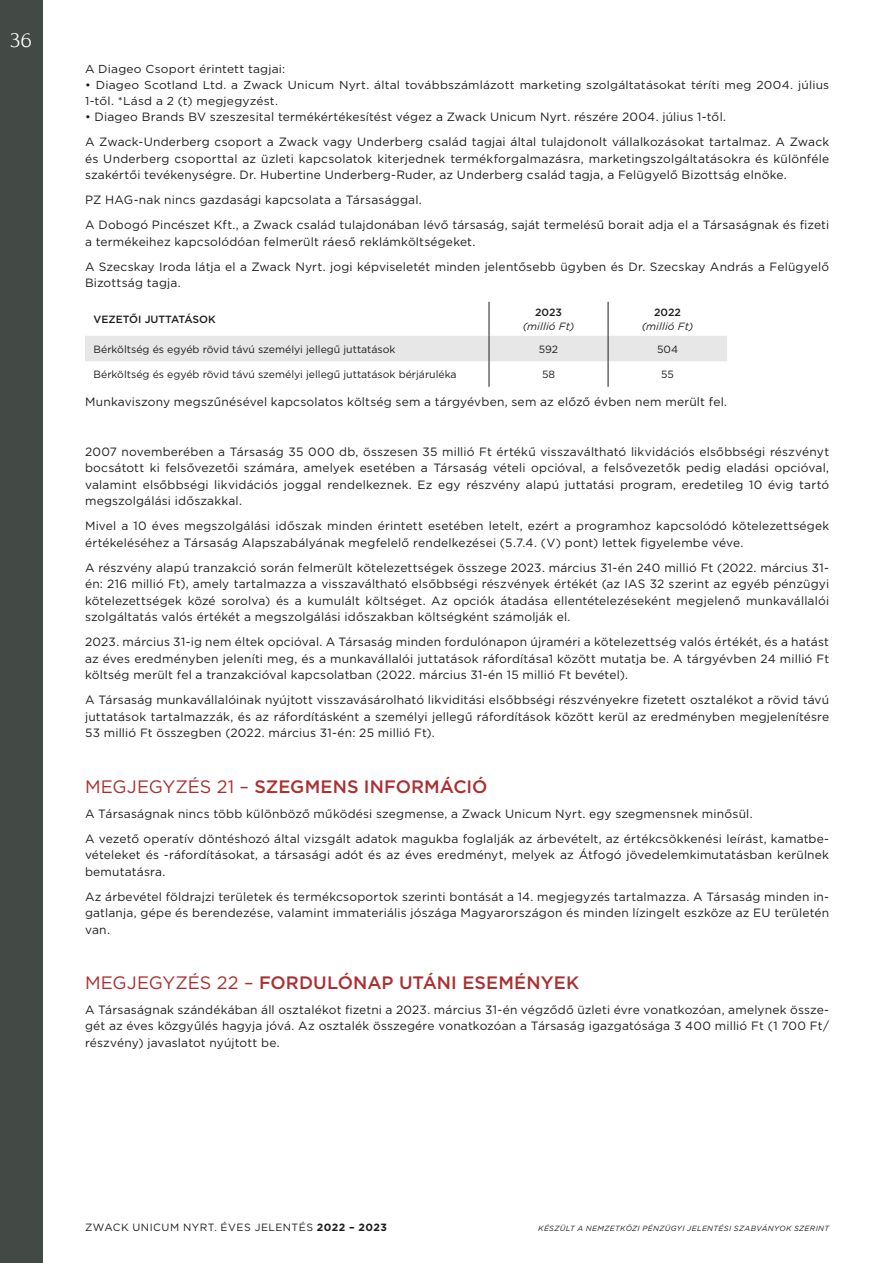
<style>
.page{position:relative;width:893px;height:1263px;background:#fff}
.page>*{position:absolute;margin:0;border:0;box-sizing:border-box;transform-origin:0 0}
.t1{font:22.5px "Forum";color:#fff}
.t2{font:500 18px "Gotham";letter-spacing:.005em;color:#ab2f31}
.t3{font:12px/16.5px "Gotham";letter-spacing:.015em;color:#1d1d1b}
.t4{font:11.55px/15.9px "Gotham";letter-spacing:.015em;color:#1d1d1b;scale:1.04 1}
.t5{font:10.5px "Gotham";color:#1d1d1b}
.t6{font:10.5px "Gotham";letter-spacing:.05em;color:#1d1d1b}
.t7{font:500 10.5px "Gotham";color:#1d1d1b}
.t8{font:italic 10.5px "Gotham";letter-spacing:.015em;color:#1d1d1b}
.t9{font:italic 7.5px "Gotham";letter-spacing:.05em;color:#1d1d1b}
.s1{font-weight:400}
.s2{font-weight:700}
</style>
<div class="page">
<div style="left:0;top:0;width:43px;height:1263px;background:#434945"></div>
<hr style="left:489px;top:302px;width:1px;height:34px;background:#1d1d1b">
<hr style="left:608px;top:302px;width:1px;height:34px;background:#1d1d1b">
<svg style="left:85px;top:336px;width:642px;height:51px"></svg>
<h1 class="t1" style="left:11px;top:28px;width:23px">36</h1>
<p class="t4" style="left:85px;top:61px;width:194px">A Diageo Csoport érintett tagjai:</p>
<p class="t4" style="left:85px;top:77px;width:717px">• Diageo Scotland Ltd. a Zwack Unicum Nyrt. által továbbszámlázott marketing szolgáltatásokat téríti meg 2004. július<br>1-től. *Lásd a 2 (t) megjegyzést.</p>
<p class="t3" style="left:85px;top:104px;width:746px;line-height:25px">• Diageo Brands BV szeszesital termékértékesítést végez a Zwack Unicum Nyrt. részére 2004. július 1-től.<br>A Zwack-Underberg csoport a Zwack vagy Underberg család tagjai által tulajdonolt vállalkozásokat tartalmaz. A Zwack</p>
<p class="t3" style="left:85px;top:150px;width:746px">és Underberg csoporttal az üzleti kapcsolatok kiterjednek termékforgalmazásra, marketingszolgáltatásokra és különféle szakértői tevékenységre. Dr. Hubertine Underberg-Ruder, az Underberg család tagja, a Felügyelő Bizottság elnöke.</p>
<p class="t3" style="left:85px;top:187px;width:746px;line-height:25px">PZ HAG-nak nincs gazdasági kapcsolata a Társasággal.<br>A Dobogó Pincészet Kft., a Zwack család tulajdonában lévő társaság, saját termelésű borait adja el a Társaságnak és fizeti</p>
<p class="t3" style="left:85px;top:229px;width:746px;line-height:25px">a termékeihez kapcsolódóan felmerült ráeső reklámköltségeket.<br>A Szecskay Iroda látja el a Zwack Nyrt. jogi képviseletét minden jelentősebb ügyben és Dr. Szecskay András a Felügyelő</p>
<p class="t3" style="left:85px;top:275px;width:97px">Bizottság tagja.</p>
<p class="t7" style="left:94px;top:312px;width:124px">VEZETŐI JUTTATÁSOK</p>
<p class="t7" style="left:535px;top:306px;width:28px">2023</p>
<p class="t8" style="left:523px;top:319px;width:53px">(millió Ft)</p>
<p class="t7" style="left:654px;top:306px;width:28px">2022</p>
<p class="t8" style="left:642px;top:319px;width:53px">(millió Ft)</p>
<p class="t5" style="left:94px;top:342px;width:304px">Bérköltség és egyéb rövid távú személyi jellegű juttatások</p>
<p class="t5" style="left:539px;top:342px;width:21px">592</p>
<p class="t5" style="left:657px;top:342px;width:22px">504</p>
<p class="t5" style="left:94px;top:368px;width:365px">Bérköltség és egyéb rövid távú személyi jellegű juttatások bérjáruléka</p>
<p class="t5" style="left:542px;top:368px;width:15px">58</p>
<p class="t5" style="left:661px;top:368px;width:14px">55</p>
<p class="t3" style="left:85px;top:393px;width:643px">Munkaviszony megszűnésével kapcsolatos költség sem a tárgyévben, sem az előző évben nem merült fel.</p>
<p class="t3" style="left:85px;top:443px;width:746px;text-align:justify">2007 novemberében a Társaság 35 000 db, összesen 35 millió Ft értékű visszaváltható likvidációs elsőbbségi részvényt bocsátott ki felsővezetői számára, amelyek esetében a Társaság vételi opcióval, a felsővezetők pedig eladási opcióval, valamint elsőbbségi likvidációs joggal rendelkeznek. Ez egy részvény alapú juttatási program, eredetileg 10 évig tartó megszolgálási időszakkal.</p>
<p class="t3" style="left:85px;top:518px;width:746px">Mivel a 10 éves megszolgálási időszak minden érintett esetében letelt, ezért a programhoz kapcsolódó kötelezettségek értékeléséhez a Társaság Alapszabályának megfelelő rendelkezései (5.7.4. (V) pont) lettek figyelembe véve.</p>
<p class="t3" style="left:85px;top:559px;width:746px;text-align:justify">A részvény alapú tranzakció során felmerült kötelezettségek összege 2023. március 31-én 240 millió Ft (2022. március 31- én: 216 millió Ft), amely tartalmazza a visszaváltható elsőbbségi részvények értékét (az IAS 32 szerint az egyéb pénzügyi kötelezettségek közé sorolva) és a kumulált költséget. Az opciók átadása ellentételezéseként megjelenő munkavállalói szolgáltatás valós értékét a megszolgálási időszakban költségként számolják el.</p>
<p class="t3" style="left:85px;top:634px;width:746px;text-align:justify">2023. március 31-ig nem éltek opcióval. A Társaság minden fordulónapon újraméri a kötelezettség valós értékét, és a hatást az éves eredményben jeleníti meg, és a munkavállalói juttatások ráfordítása1 között mutatja be. A tárgyévben 24 millió Ft költség merült fel a tranzakcióval kapcsolatban (2022. március 31-én 15 millió Ft bevétel).</p>
<p class="t3" style="left:85px;top:692px;width:746px;text-align:justify">A Társaság munkavállalóinak nyújtott visszavásárolható likviditási elsőbbségi részvényekre fizetett osztalékot a rövid távú juttatások tartalmazzák, és az ráfordításként a személyi jellegű ráfordítások között kerül az eredményben megjelenítésre 53 millió Ft összegben (2022. március 31-én: 25 millió Ft).</p>
<h2 class="t2" style="left:85px;top:774px;width:404px"><span class="s1">MEGJEGYZÉS 21 –</span> SZEGMENS INFORMÁCIÓ</h2>
<p class="t3" style="left:85px;top:800px;width:746px;line-height:25px">A Társaságnak nincs több különböző működési szegmense, a Zwack Unicum Nyrt. egy szegmensnek minősül.<br>A vezető operatív döntéshozó által vizsgált adatok magukba foglalják az árbevételt, az értékcsökkenési leírást, kamatbe-</p>
<p class="t3" style="left:85px;top:846px;width:746px">vételeket és -ráfordításokat, a társasági adót és az éves eredményt, melyek az Átfogó jövedelemkimutatásban kerülnek bemutatásra.</p>
<p class="t3" style="left:85px;top:888px;width:746px;text-align:justify">Az árbevétel földrajzi területek és termékcsoportok szerinti bontását a 14. megjegyzés tartalmazza. A Társaság minden in&shy;gatlanja, gépe és berendezése, valamint immateriális jószága Magyarországon és minden lízingelt eszköze az EU területén van.</p>
<h2 class="t2" style="left:85px;top:970px;width:495px"><span class="s1">MEGJEGYZÉS 22 –</span> FORDULÓNAP UTÁNI ESEMÉNYEK</h2>
<p class="t3" style="left:85px;top:1001px;width:746px;text-align:justify">A Társaságnak szándékában áll osztalékot fizetni a 2023. március 31-én végződő üzleti évre vonatkozóan, amelynek össze&shy;gét az éves közgyűlés hagyja jóvá. Az osztalék összegére vonatkozóan a Társaság igazgatósága 3 400 millió Ft (1 700 Ft/ részvény) javaslatot nyújtott be.</p>
<p class="t6" style="left:85px;top:1221px;width:303px">ZWACK UNICUM NYRT. ÉVES JELENTÉS <span class="s2">2022 – 2023</span></p>
<p class="t9" style="left:538px;top:1223px;width:292px">KÉSZÜLT A NEMZETKÖZI PÉNZÜGYI JELENTÉSI SZABVÁNYOK SZERINT</p>
</div>
